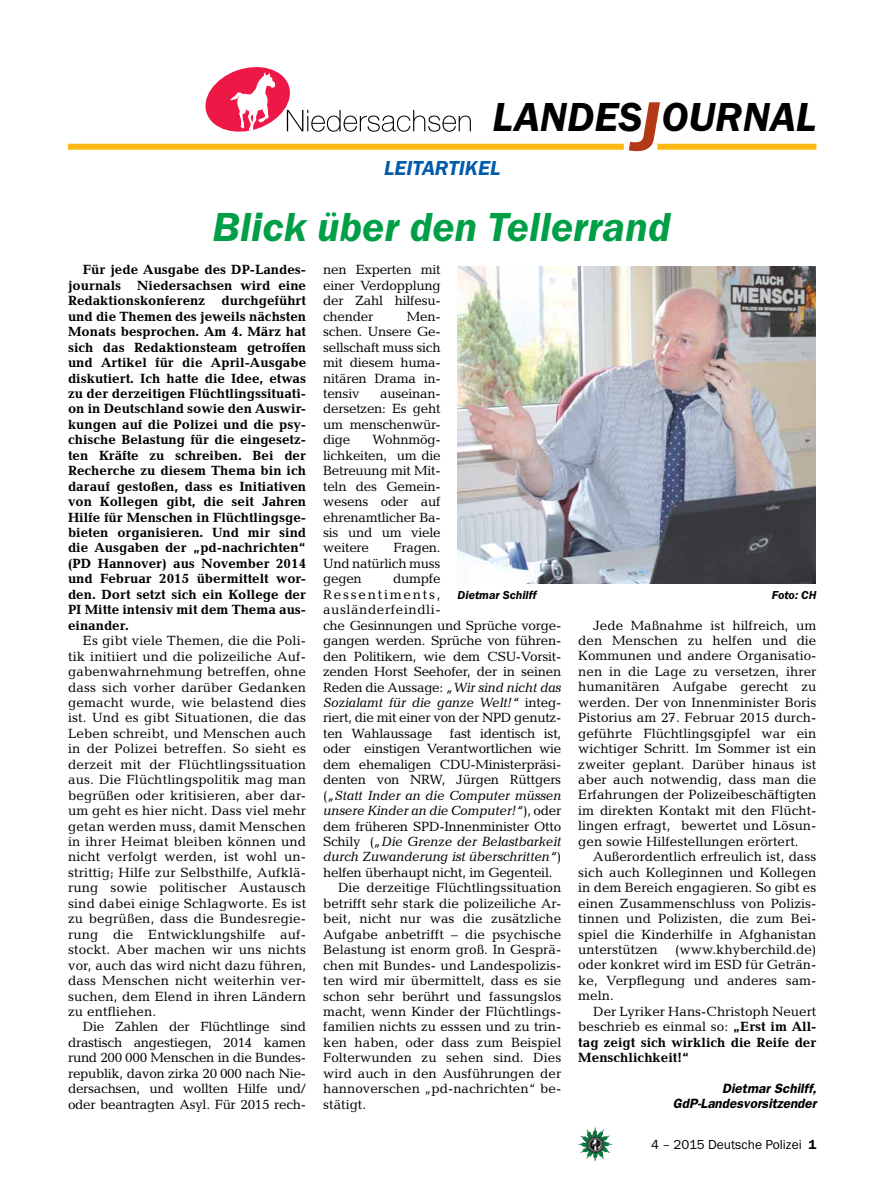
<style>
.page{position:relative;width:893px;height:1191px;background:#fff}
.page>*{position:absolute;margin:0;border:0;box-sizing:border-box;transform-origin:0 0}
.t1{font:italic 600 42px "Franklin Gothic Itc T";color:#009f47}
.t2{font:italic 600 42px "Franklin Gothic Itc T";color:#000}
.t3{font:italic 600 21px "Franklin Gothic Itc T";color:#005baa}
.t4{font:13.5px/15.5px "Candida";color:#000;text-align:justify}
.t5{font:700 13.5px/15.5px "Candida";color:#000;text-align:justify}
.t6{font:13.5px/15.5px "Candida";letter-spacing:-.02em;color:#000}
.t7{font:italic 13.5px "Candida";letter-spacing:-.02em;color:#000}
.t8{font:italic 600 13.5px/15.5px "Franklin Gothic";color:#000;text-align:right}
.t9{font:13.5px "Franklin Gothic Itc T";color:#000}
.t10{font:italic 600 12px "Franklin Gothic Itc T";color:#000}
.s1{font-size:72px;color:#b33916}
.s2{font-style:italic}
.s3{font-style:normal}
.s4{font-weight:400}
.s5{font-weight:600}
</style>
<div class="page">
<img style="left:578px;top:1127px;width:17px;height:25px">
<svg style="left:205px;top:67px;width:266px;height:65px"></svg>
<div style="left:657px;top:144px;width:159px;height:6px;background:#fdb913"></div>
<div style="left:68px;top:144px;width:556px;height:6px;background:#fdb913"></div>
<img style="left:458px;top:266px;width:357px;height:317px">
<h1 class="t2" style="left:492px;top:93px;width:325px">LANDES<span class="s1">J</span>OURNAL</h1>
<h2 class="t3" style="left:384px;top:156px;width:118px">LEITARTIKEL</h2>
<h1 class="t1" style="left:213px;top:202px;width:460px">Blick über den Tellerrand</h1>
<p class="t4" style="left:323px;top:262px;width:119px">nen Experten mit einer Verdopplung der Zahl hilfesu&shy;chender</p>
<p class="t5" style="left:68px;top:262px;width:240px;text-indent:15px">Für jede Ausgabe des DP-Landes&shy;journals Niedersachsen wird eine Redaktionskonferenz durchgeführt und die Themen des jeweils nächsten Monats besprochen. Am 4. März hat sich das Redaktionsteam getroffen und Artikel für die April-Ausgabe diskutiert. Ich hatte die Idee, etwas zu der derzeitigen Flüchtlingssituati&shy;on in Deutschland sowie den Auswir&shy;kungen auf die Polizei und die psy&shy;chische Belastung für die eingesetz&shy;ten Kräfte zu schreiben. Bei der Recherche zu diesem Thema bin ich darauf gestoßen, dass es Initiativen von Kollegen gibt, die seit Jahren Hilfe für Menschen in Flüchtlingsge&shy;bieten organisieren. Und mir sind die Ausgaben der „pd-nachrichten“ (PD Hannover) aus November 2014 und Februar 2015 übermittelt wor&shy;den. Dort setzt sich ein Kollege der PI Mitte intensiv mit dem Thema aus&shy;einander.</p>
<p class="t4" style="left:68px;top:633px;width:240px;text-indent:15px">Es gibt viele Themen, die die Poli&shy;tik initiiert und die polizeiliche Auf&shy;gabenwahrnehmung betreffen, ohne dass sich vorher darüber Gedanken gemacht wurde, wie belastend dies ist. Und es gibt Situationen, die das Leben schreibt, und Menschen auch in der Polizei betreffen. So sieht es derzeit mit der Flüchtlingssituation aus. Die Flüchtlingspolitik mag man begrüßen oder kritisieren, aber dar&shy;um geht es hier nicht. Dass viel mehr getan werden muss, damit Menschen in ihrer Heimat bleiben können und nicht verfolgt werden, ist wohl un&shy;strittig; Hilfe zur Selbsthilfe, Aufklä&shy;rung sowie politischer Austausch sind dabei einige Schlagworte. Es ist zu begrüßen, dass die Bundesregie&shy;rung die Entwicklungshilfe auf&shy;stockt. Aber machen wir uns nichts vor, auch das wird nicht dazu führen, dass Menschen nicht weiterhin ver&shy;suchen, dem Elend in ihren Ländern zu entfliehen.</p>
<p class="t4" style="left:68px;top:1019px;width:240px;text-indent:15px">Die Zahlen der Flüchtlinge sind drastisch angestiegen, 2014 kamen rund 200 000 Menschen in die Bundes&shy;republik, davon zirka 20 000 nach Nie&shy;dersachsen, und wollten Hilfe und/ oder beantragten Asyl. Für 2015 rech-</p>
<p class="t4" style="left:323px;top:308px;width:119px;text-indent:84px">Men&shy;schen. Unsere Ge&shy;sellschaft muss sich mit diesem huma&shy;nitären Drama in&shy;tensiv</p>
<p class="t4" style="left:323px;top:386px;width:119px;text-indent:57px">auseinan&shy;dersetzen: Es geht um menschenwür&shy;dige</p>
<p class="t4" style="left:323px;top:432px;width:119px;text-indent:49px">Wohnmög&shy;lichkeiten, um die Betreuung mit Mit&shy;teln des Gemein&shy;wesens oder auf ehrenamtlicher Ba&shy;sis und um viele weitere</p>
<p class="t4" style="left:323px;top:540px;width:119px;text-indent:70px">Fragen.<br>Und natürlich muss gegen</p>
<p class="t6" style="left:323px;top:571px;width:240px;text-indent:70px">dumpfe<br>Ressentiments, ausländerfeindli-<br>che Gesinnungen und Sprüche vorge&shy;gangen werden. Sprüche von führen&shy;den Politikern, wie dem CSU-Vorsit&shy;zenden Horst Seehofer, der in seinen<br>Reden die Aussage: <span class="s2">„Wir sind nicht das<br>Sozialamt für die ganze Welt!“</span> integ&shy;riert, die mit einer von der NPD genutz&shy;ten Wahlaussage</p>
<p class="t10" style="left:458px;top:588px;width:80px">Dietmar Schilff</p>
<p class="t10" style="left:772px;top:588px;width:46px">Foto: CH</p>
<p class="t4" style="left:578px;top:617px;width:240px;text-indent:15px">Jede Maßnahme ist hilfreich, um den Menschen zu helfen und die Kommunen und andere Organisatio&shy;nen in die Lage zu versetzen, ihrer humanitären Aufgabe gerecht zu werden. Der von Innenminister Boris Pistorius am 27. Februar 2015 durch&shy;geführte Flüchtlingsgipfel war ein wichtiger Schritt. Im Sommer ist ein zweiter geplant. Darüber hinaus ist aber auch notwendig, dass man die Erfahrungen der Polizeibeschäftigten im direkten Kontakt mit den Flücht&shy;lingen erfragt, bewertet und Lösun&shy;gen sowie Hilfestellungen erörtert.</p>
<p class="t4" style="left:578px;top:849px;width:240px;text-indent:15px">Außerordentlich erfreulich ist, dass sich auch Kolleginnen und Kollegen in dem Bereich engagieren. So gibt es einen Zusammenschluss von Polizis&shy;tinnen und Polizisten, die zum Bei&shy;spiel die Kinderhilfe in Afghanistan unterstützen</p>
<p class="t6" style="left:450px;top:725px;width:113px">fast identisch ist,</p>
<p class="t6" style="left:323px;top:741px;width:240px">oder einstigen Verantwortlichen wie</p>
<p class="t6" style="left:323px;top:756px;width:240px">dem ehemaligen CDU-Ministerpräsi-</p>
<p class="t6" style="left:323px;top:772px;width:240px">denten von NRW, Jürgen Rüttgers</p>
<p class="t7" style="left:323px;top:787px;width:240px"><span class="s3">(</span>„Statt Inder an die Computer müssen</p>
<p class="t7" style="left:323px;top:802px;width:240px">unsere Kinder an die Computer!“<span class="s3">), oder</span></p>
<p class="t6" style="left:323px;top:818px;width:240px">dem früheren SPD-Innenminister Otto</p>
<p class="t7" style="left:323px;top:833px;width:240px"><span class="s3">Schily (</span>„Die Grenze der Belastbarkeit</p>
<p class="t7" style="left:323px;top:849px;width:240px">durch Zuwanderung ist überschritten“<span class="s3">)</span></p>
<p class="t6" style="left:323px;top:864px;width:231px">helfen überhaupt nicht, im Gegenteil.</p>
<p class="t4" style="left:338px;top:880px;width:225px">Die derzeitige Flüchtlingssituation</p>
<p class="t4" style="left:323px;top:895px;width:240px">betrifft sehr stark die polizeiliche Ar-</p>
<p class="t4" style="left:323px;top:911px;width:240px">beit, nicht nur was die zusätzliche</p>
<p class="t4" style="left:323px;top:926px;width:240px">Aufgabe anbetrifft – die psychische</p>
<p class="t4" style="left:323px;top:942px;width:240px">Belastung ist enorm groß. In Gesprä-</p>
<p class="t4" style="left:323px;top:957px;width:240px">chen mit Bundes- und Landespolizis-</p>
<p class="t4" style="left:323px;top:972px;width:240px">ten wird mir übermittelt, dass es sie</p>
<p class="t4" style="left:323px;top:988px;width:240px">schon sehr berührt und fassungslos</p>
<p class="t4" style="left:323px;top:1003px;width:240px">macht, wenn Kinder der Flüchtlings-</p>
<p class="t4" style="left:323px;top:1019px;width:240px">familien nichts zu esssen und zu trin-</p>
<p class="t4" style="left:323px;top:1034px;width:240px">ken haben, oder dass zum Beispiel</p>
<p class="t4" style="left:323px;top:1050px;width:240px">Folterwunden zu sehen sind. Dies</p>
<p class="t4" style="left:323px;top:1065px;width:240px">wird auch in den Ausführungen der</p>
<p class="t4" style="left:323px;top:1081px;width:240px">hannoverschen „pd-nachrichten“ be-</p>
<p class="t4" style="left:323px;top:1096px;width:45px">stätigt.</p>
<p class="t4" style="left:578px;top:941px;width:240px;text-indent:97px">(www.khyberchild.de) oder konkret wird im ESD für Geträn&shy;ke, Verpflegung und anderes sam&shy;meln.</p>
<p class="t5" style="left:578px;top:1003px;width:240px;text-indent:15px"><span class="s4">Der Lyriker Hans-Christoph Neuert beschrieb es einmal so:</span> „Erst im All&shy;tag zeigt sich wirklich die Reife der Menschlichkeit!“</p>
<p class="t8" style="left:673px;top:1080px;width:145px">Dietmar Schilff,<br>GdP-Landesvorsitzender</p>
<p class="t9" style="left:651px;top:1136px;width:167px">4 – 2015 Deutsche Polizei <span class="s5">1</span></p>
</div>
